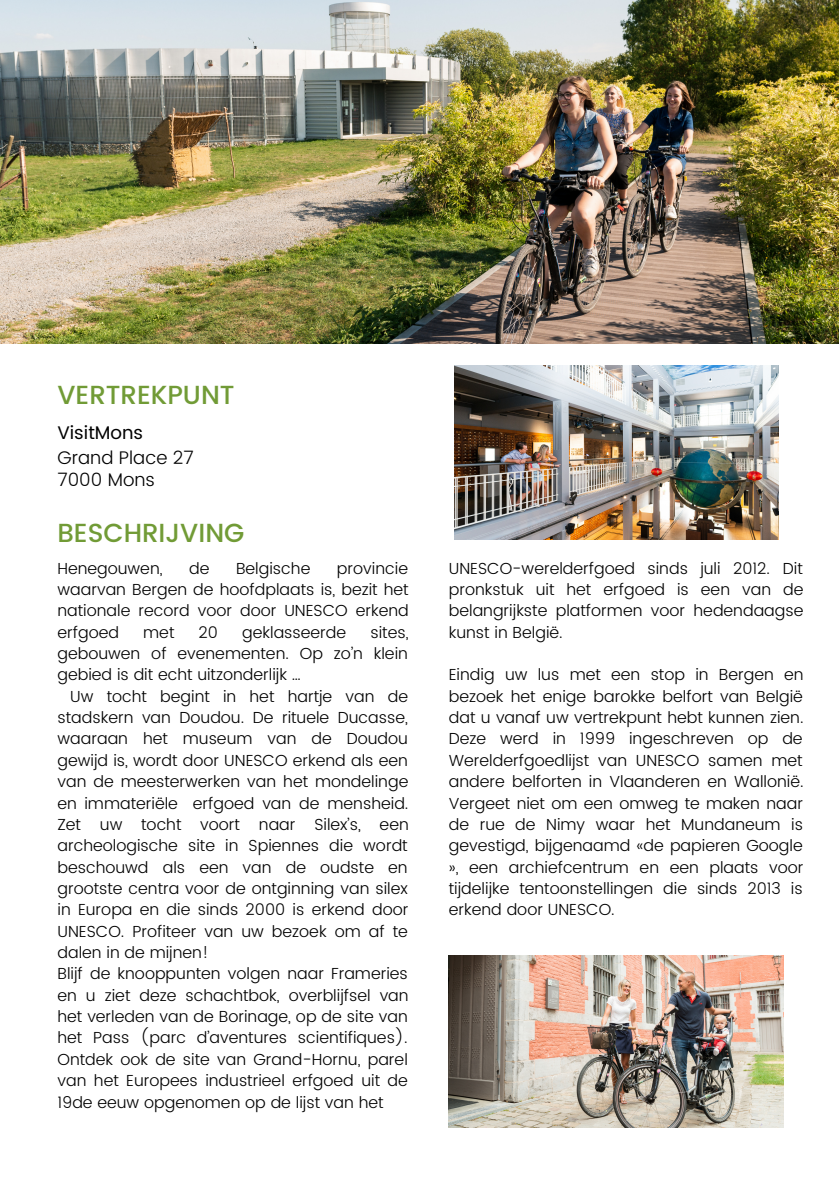
<style>
.page{position:relative;width:839px;height:1191px;background:#fff}
.page>*{position:absolute;margin:0;border:0;box-sizing:border-box;transform-origin:0 0}
.t1{font:500 26.2px "Poppins";color:#719b36}
.t2{font:300 18.2px "Poppins";color:#000}
.t3{font:18.2px "Poppins";color:#000}
.t4{font:300 16px/21.4px "Poppins";color:#000;text-align:justify}
</style>
<div class="page">
<img style="left:0;top:0;width:838px;height:344px">
<img style="left:449px;top:956px;width:334px;height:171px">
<img style="left:454px;top:365px;width:324px;height:175px">
<p class="t1" style="left:57px;top:380px;width:179px">VERTREKPUNT</p>
<p class="t3" style="left:57px;top:422px;width:87px">VisitMons</p>
<p class="t2" style="left:57px;top:447px;width:138px">Grand Place 27</p>
<p class="t2" style="left:57px;top:469px;width:99px">7000 Mons</p>
<p class="t1" style="left:57px;top:518px;width:188px">BESCHRIJVING</p>
<p class="t4" style="left:57px;top:557px;width:353px;text-indent:279px">provincie waarvan Bergen de hoofdplaats is, bezit het nationale record voor door UNESCO erkend erfgoed</p>
<p class="t4" style="left:57px;top:557px;width:106px">Henegouwen,</p>
<p class="t4" style="left:189px;top:557px;width:22px">de</p>
<p class="t4" style="left:236px;top:557px;width:76px">Belgische</p>
<p class="t4" style="left:57px;top:621px;width:352px;text-indent:313px">sites, gebouwen of evenementen. Op zo’n klein gebied is dit echt uitzonderlijk …</p>
<p class="t4" style="left:57px;top:686px;width:353px;text-indent:13px">Uw tocht begint in het hartje van de stadskern van Doudou. De rituele Ducasse, waaraan het museum van de Doudou gewijd is, wordt door UNESCO erkend als een van de meesterwerken van het mondelinge en immateriële erfgoed van de mensheid.<br>Zet uw tocht voort naar Silex’s, een archeologische site in Spiennes die wordt beschouwd als een van de oudste en grootste centra voor de ontginning van silex in Europa en die sinds 2000 is erkend door UNESCO. Profiteer van uw bezoek om af te dalen in de mijnen!</p>
<p class="t4" style="left:57px;top:963px;width:352px">Blijf de knooppunten volgen naar Frameries en u ziet deze schachtbok, overblijfsel van het verleden van de Borinage, op de site van het Pass (parc d’aventures scientifiques).<br>Ontdek ook de site van Grand-Hornu, parel van het Europees industrieel erfgoed uit de 19de eeuw opgenomen op de lijst van het</p>
<p class="t4" style="left:143px;top:621px;width:33px">met</p>
<p class="t4" style="left:198px;top:621px;width:21px">20</p>
<p class="t4" style="left:242px;top:621px;width:105px">geklasseerde</p>
<p class="t4" style="left:449px;top:557px;width:356px">UNESCO-werelderfgoed sinds juli 2012. Dit pronkstuk uit het erfgoed is een van de belangrijkste platformen voor hedendaagse kunst in België.</p>
<p class="t4" style="left:449px;top:664px;width:356px">Eindig uw lus met een stop in Bergen en bezoek het enige barokke belfort van België dat u vanaf uw vertrekpunt hebt kunnen zien.<br>Deze werd in 1999 ingeschreven op de Werelderfgoedlijst van UNESCO samen met andere belforten in Vlaanderen en Wallonië.<br>Vergeet niet om een omweg te maken naar de rue de Nimy waar het Mundaneum is gevestigd, bijgenaamd «de papieren Google », een archiefcentrum en een plaats voor tijdelijke tentoonstellingen die sinds 2013 is erkend door UNESCO.</p>
</div>
